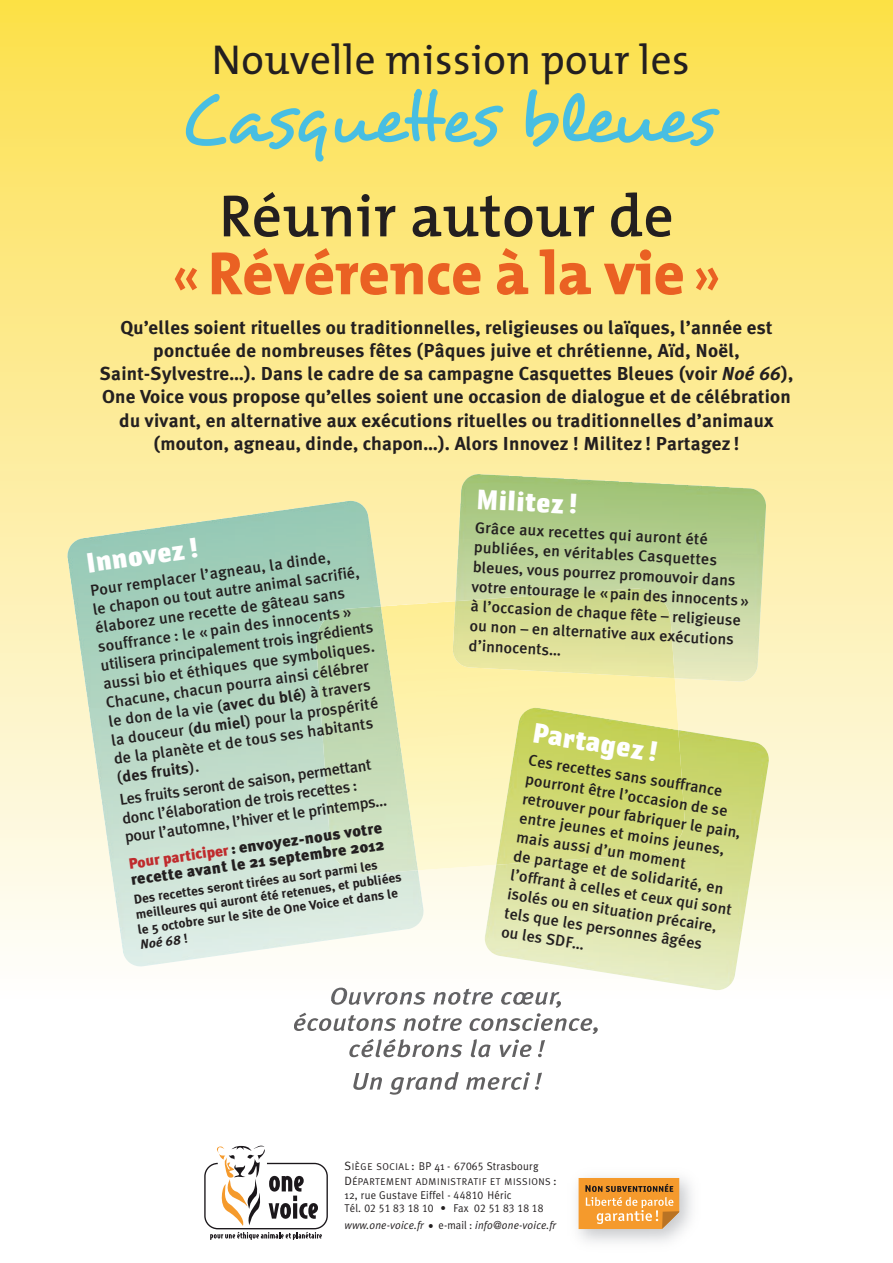
<style>
.page{position:relative;width:893px;height:1263px;background:#fff}
.page>*{position:absolute;margin:0;border:0;box-sizing:border-box;transform-origin:0 0}
.t1{font:800 61.5px "The Mix";color:#ea6123}
.t2{font:600 60px "The Mix";letter-spacing:.01em;color:#231f20}
.t3{font:42px "The Mix";letter-spacing:.01em;color:#231f20}
.t4{font:28.35px "Solex Black Lining";color:#fff;scale:1.15 1}
.t5{font:700 18.75px/23.2px "Meta Plus";letter-spacing:.01em;color:#231f20;text-align:center}
.t6{font:500 15.75px/18.9px "Meta Plus";color:#231f20}
.t7{font:900 15.75px/16.5px "Meta Plus";color:#231f20}
.t8{font:700 13.05px/15.3px "Meta Plus";color:#231f20}
.t9{font:11.25px "Meta Plus Normal";letter-spacing:.02em;color:#231f20;scale:.95 1}
.t10{font:italic 11.25px "Meta Plus Normal";letter-spacing:.01em;color:#231f20;scale:.95 1}
.t11{font:11.25px "Meta Plus Normal Caps";letter-spacing:.01em;color:#231f20;scale:.95 1}
.t12{font:9.9px "Meta Plus Normal";letter-spacing:.055em;color:#231f20}
.s1{font-weight:600}
.s2{font-style:italic}
.s3{font-weight:700}
.s4{font-size:15px;color:#bf2b2d}
.s5{font-size:15px}
.s6{font-size:12px}
.s7{font-size:9.9px}
.s8{font-family:"Meta Plus Normal Caps"}
.s9{font-family:"Meta Plus Normal"}
.s10{font-family:"Meta Plus"}
.s11{font-family:"Meta Plus";font-style:normal}
.s12{font-style:normal}
</style>
<div class="page">
<img style="left:0;top:0;width:893px;height:1001px">
<svg style="left:204px;top:1145px;width:124px;height:95px"></svg>
<img style="left:577px;top:1177px;width:115px;height:66px">
<svg style="left:578px;top:1178px;width:101px;height:51px;background:#e79c43"></svg>
<svg style="left:186px;top:89px;width:534px;height:73px;background:#d4db7f"></svg>
<svg style="left:331px;top:1001px;width:180px;height:4px"></svg>
<img style="left:331px;top:987px;width:181px;height:14px">
<svg style="left:294px;top:1012px;width:168px;height:19px"></svg>
<svg style="left:349px;top:1039px;width:142px;height:18px"></svg>
<svg style="left:520px;top:1044px;width:12px;height:13px"></svg>
<svg style="left:538px;top:1040px;width:7px;height:17px"></svg>
<svg style="left:353px;top:1072px;width:189px;height:23px"></svg>
<img style="left:424px;top:601px;width:254px;height:269px">
<img style="left:67px;top:501px;width:357px;height:466px">
<img style="left:316px;top:609px;width:50px;height:265px">
<img style="left:455px;top:474px;width:311px;height:208px">
<img style="left:453px;top:588px;width:218px;height:79px">
<img style="left:484px;top:730px;width:285px;height:260px">
<img style="left:519px;top:707px;width:166px;height:147px">
<h3 class="t3" style="left:212px;top:46px;width:479px">Nouvelle mission pour les</h3>
<h2 class="t2" style="left:219px;top:196px;width:456px">Réunir autour de</h2>
<h1 class="t1" style="left:172px;top:253px;width:550px"><span class="s1">«</span>Révérence à la vie<span class="s1">»</span></h1>
<p class="t5" style="left:100px;top:316px;width:695px">Qu’elles soient rituelles ou traditionnelles, religieuses ou laïques, l’année est ponctuée de nombreuses fêtes (Pâques juive et chrétienne, Aïd, Noël, Saint-Sylvestre…). Dans le cadre de sa campagne Casquettes Bleues (voir <span class="s2">Noé 66</span>), One Voice vous propose qu’elles soient une occasion de dialogue et de célébration du vivant, en alternative aux exécutions rituelles ou traditionnelles d’animaux (mouton, agneau, dinde, chapon…). Alors Innovez ! Militez ! Partagez !</p>
<h3 class="t4" style="left:84px;top:546px;width:100px;rotate:-8deg">Innovez!</h3>
<p class="t6" style="left:89px;top:581px;width:276px;rotate:-8deg">Pour remplacer l’agneau, la dinde,<br>le chapon ou tout autre animal sacrifié, élaborez une recette de gâteau sans souffrance : le « pain des innocents » utilisera principalement trois ingrédients aussi bio et éthiques que symboliques.<br>Chacune, chacun pourra ainsi célébrer le don de la vie (<span class="s3">avec du blé</span>) à travers la douceur (<span class="s3">du miel</span>) pour la prospérité de la planète et de tous ses habitants (<span class="s3">des fruits</span>).</p>
<p class="t6" style="left:118px;top:790px;width:266px;rotate:-8deg">Les fruits seront de saison, permettant donc l’élaboration de trois recettes : pour l’automne, l’hiver et le printemps…</p>
<p class="t7" style="left:128px;top:855px;width:257px;rotate:-8deg"><span class="s4">Pour participer</span><span class="s5">:</span> envoyez-nous votre recette avant le 21 septembre 2012</p>
<p class="t8" style="left:133px;top:892px;width:270px;rotate:-8deg">Des recettes seront tirées au sort parmi les meilleures qui auront été retenues, et publiées le 5 octobre sur le site de One Voice et dans le <span class="s2">Noé 68</span> !</p>
<h3 class="t4" style="left:477px;top:482px;width:90px;rotate:3deg">Militez!</h3>
<p class="t6" style="left:476px;top:517px;width:279px;line-height:19.6px;rotate:3deg">Grâce aux recettes qui auront été publiées, en véritables Casquettes bleues, vous pourrez promouvoir dans votre entourage le «pain des innocents » à l’occasion de chaque fête – religieuse ou non – en alternative aux exécutions d’innocents…</p>
<h3 class="t4" style="left:536px;top:716px;width:112px;rotate:9deg">Partagez!</h3>
<p class="t6" style="left:530px;top:750px;width:225px;line-height:19.4px;rotate:9deg">Ces recettes sans souffrance pourront être l’occasion de se retrouver pour fabriquer le pain, entre jeunes et moins jeunes, mais aussi d’un moment<br>de partage et de solidarité, en l’offrant à celles et ceux qui sont isolés ou en situation précaire, tels que les personnes âgées<br>ou les SDF…</p>
<p class="t9" style="left:344px;top:1159px;width:206px"><span class="s6">S</span><span class="s7">IÈGE SOCIAL</span> <span class="s6">:</span> BP 41 - <span class="s8">67065</span> Strasbourg</p>
<p class="t12" style="left:344px;top:1176px;width:214px"><span class="s6">D</span>ÉPARTEMENT ADMINISTRATIF ET MISSIONS <span class="s6">:</span></p>
<p class="t9" style="left:344px;top:1188px;width:178px">12, rue Gustave Eiffel - <span class="s8">44810</span> Héric</p>
<p class="t11" style="left:344px;top:1202px;width:211px"><span class="s9">Tél.</span> 02 51 83 18 10 <span class="s10">•</span> <span class="s9">Fax</span> 02 51 83 18 18</p>
<p class="t10" style="left:344px;top:1219px;width:224px">www.one-voice.fr <span class="s11">•</span> <span class="s12">e-mail :</span> info@one-voice.fr</p>
</div>
